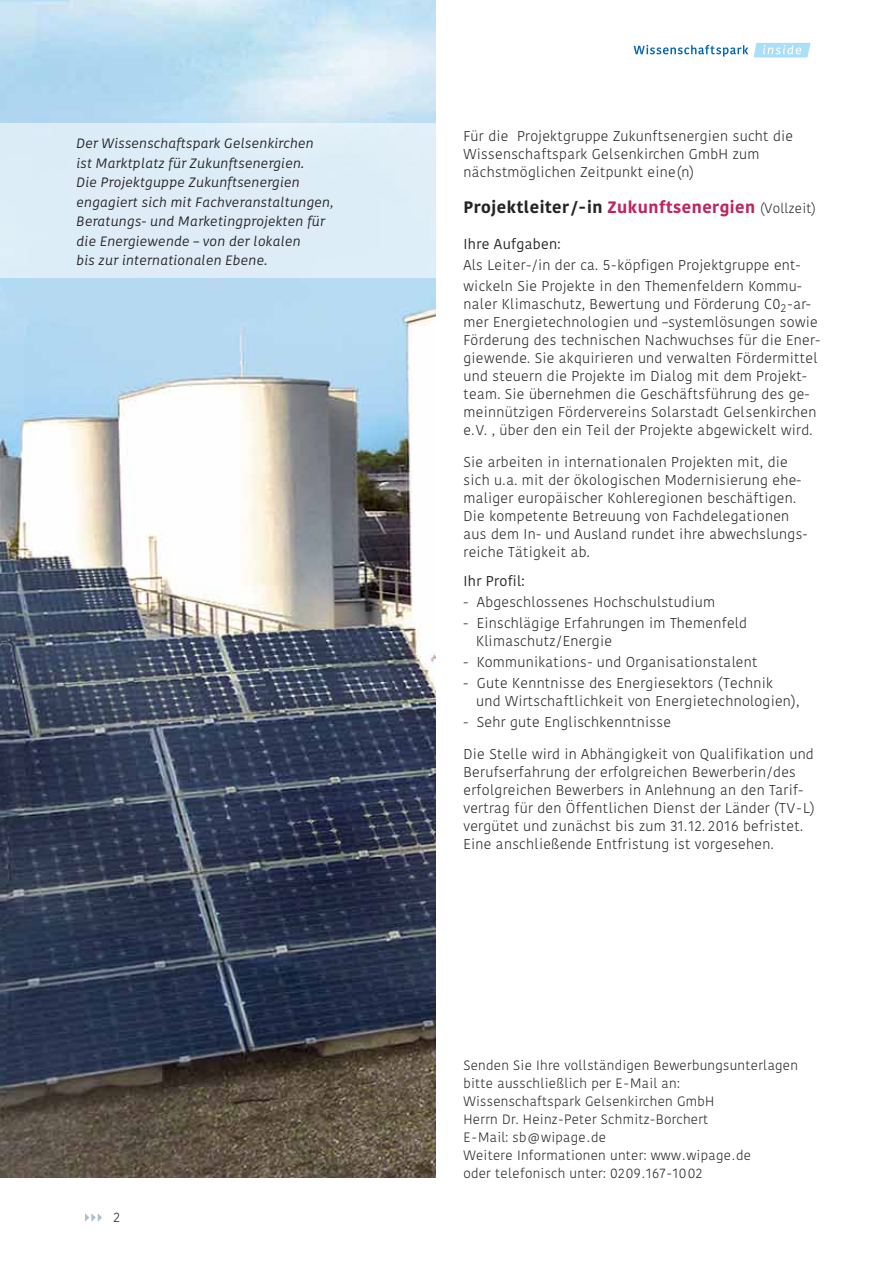
<style>
.page{position:relative;width:893px;height:1263px;background:#fff}
.page>*{position:absolute;margin:0;border:0;box-sizing:border-box;transform-origin:0 0}
.t1{font:700 16.5px "Kohinoor";letter-spacing:.03em;color:#262324}
.t2{font:300 14.25px/18px "Kohinoor";letter-spacing:.02em;color:#262324}
.t3{font:14.25px "Kohinoor";letter-spacing:.02em;color:#262324}
.t4{font:300 13.5px/18px "Kohinoor";letter-spacing:.02em;color:#262324}
.t5{font:italic 13.5px/19.5px "Kohinoor";letter-spacing:.02em;color:#262324}
.t6{font:300 13.5px "Kohinoor";color:#292728}
.s1{color:#c02362}
.s2{font-weight:300;font-size:13.5px}
</style>
<div class="page">
<img style="left:0;top:0;width:436px;height:1178px">
<svg style="left:85px;top:1213px;width:17px;height:9px"></svg>
<svg style="left:634px;top:45px;width:114px;height:12px"></svg>
<svg style="left:754px;top:43px;width:57px;height:14px"></svg>
<div style="left:0;top:123px;width:436px;height:154px;background:#deedf8"></div>
<p class="t5" style="left:77px;top:134px;width:259px">Der Wissenschaftspark Gelsenkirchen<br>ist Marktplatz für Zukunftsenergien.<br>Die Projektguppe Zukunftsenergien engagiert sich mit Fachveranstaltungen, Beratungs- und Marketingprojekten für die Energiewende – von der lokalen<br>bis zur internationalen Ebene.</p>
<p class="t6" style="left:113px;top:1209px;width:8px">2</p>
<p class="t2" style="left:463px;top:128px;width:331px">Für die Projektgruppe Zukunftsenergien sucht die<br>Wissenschaftspark Gelsenkirchen GmbH zum nächstmöglichen Zeitpunkt eine(n)</p>
<p class="t1" style="left:463px;top:197px;width:354px">Projektleiter/-in <span class="s1">Zukunftsenergien</span> <span class="s2">(Vollzeit)</span></p>
<p class="t3" style="left:463px;top:235px;width:99px">Ihre Aufgaben:</p>
<p class="t2" style="left:463px;top:255px;width:340px;line-height:21px">Als Leiter-/in der ca. 5-köpfigen Projektgruppe ent&shy;wickeln Sie Projekte in den Themenfeldern Kommu-</p>
<p class="t2" style="left:463px;top:296px;width:358px">naler Klimaschutz, Bewertung und Förderung C0<sub>2</sub>-ar&shy;mer Energietechnologien und –systemlösungen sowie Förderung des technischen Nachwuchses für die Ener&shy;giewende. Sie akquirieren und verwalten Fördermittel und steuern die Projekte im Dialog mit dem Projekt&shy;team. Sie übernehmen die Geschäftsführung des ge&shy;meinnützigen Fördervereins Solarstadt Gelsenkirchen e.V. , über den ein Teil der Projekte abgewickelt wird.</p>
<p class="t2" style="left:463px;top:453px;width:345px">Sie arbeiten in internationalen Projekten mit, die sich u.a. mit der ökologischen Modernisierung ehe&shy;maliger europäischer Kohleregionen beschäftigen.<br>Die kompetente Betreuung von Fachdelegationen aus dem In- und Ausland rundet ihre abwechslungs&shy;reiche Tätigkeit ab.</p>
<p class="t3" style="left:463px;top:572px;width:63px">Ihr Profil:</p>
<p class="t2" style="left:463px;top:593px;width:253px">- Abgeschlossenes Hochschulstudium</p>
<p class="t2" style="left:476px;top:614px;width:272px;text-indent:-13px">- Einschlägige Erfahrungen im Themenfeld<br>Klimaschutz/Energie</p>
<p class="t2" style="left:463px;top:653px;width:296px">- Kommunikations- und Organisationstalent</p>
<p class="t2" style="left:476px;top:674px;width:325px;text-indent:-13px">- Gute Kenntnisse des Energiesektors (Technik und Wirtschaftlichkeit von Energietechnologien),</p>
<p class="t2" style="left:463px;top:713px;width:209px">- Sehr gute Englischkenntnisse</p>
<p class="t2" style="left:463px;top:745px;width:353px">Die Stelle wird in Abhängigkeit von Qualifikation und Berufserfahrung der erfolgreichen Bewerberin/des erfolgreichen Bewerbers in Anlehnung an den Tarif&shy;vertrag für den Öffentlichen Dienst der Länder (TV-L) vergütet und zunächst bis zum 31.12. 2016 befristet.<br>Eine anschließende Entfristung ist vorgesehen.</p>
<p class="t4" style="left:463px;top:1056px;width:336px">Senden Sie Ihre vollständigen Bewerbungsunterlagen bitte ausschließlich per E-Mail an:<br>Wissenschaftspark Gelsenkirchen GmbH<br>Herrn Dr. Heinz-Peter Schmitz-Borchert<br>E-Mail: sb@wipage.de<br>Weitere Informationen unter: www.wipage.de<br>oder telefonisch unter: 0209.167-1002</p>
</div>
